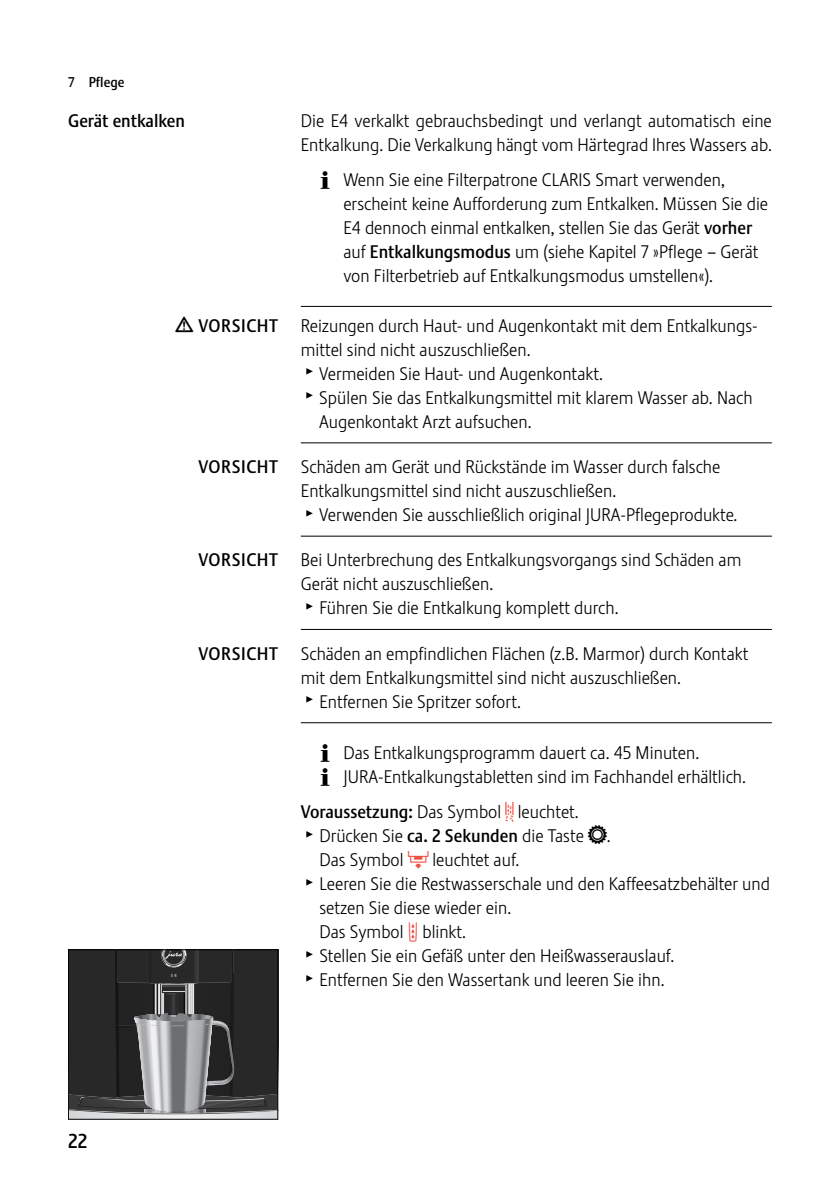
<style>
.page{position:relative;width:840px;height:1191px;background:#fff}
.page>*{position:absolute;margin:0;border:0;box-sizing:border-box;transform-origin:0 0}
.t1{font:20px "Stalemate Pro 2 J Medium";color:#000}
.t2{font:18px/24px "Stalemate Pro 2 J Light";color:#000}
.t3{font:18px "Stalemate Pro 2 J Medium";letter-spacing:.03em;color:#000}
.t4{font:18px "Stalemate Pro 2 J Medium";color:#000}
.t5{font:14px "Stalemate Pro 2 J Medium";color:#000}
.s1{font-family:"Jura Pict 2006";font-size:16px}
.s2{font-family:"Jura Pict 2006"}
.s3{font-family:"Stalemate Pro 2 J Medium"}
.s4{font-family:"Jura Pict 2006";color:#f04f42}
</style>
<div class="page">
<hr style="left:300px;top:306px;width:471px;height:1px;background:#000">
<hr style="left:300px;top:442px;width:471px;height:1px;background:#000">
<hr style="left:300px;top:535px;width:471px;height:1px;background:#000">
<hr style="left:300px;top:629px;width:471px;height:1px;background:#000">
<hr style="left:300px;top:722px;width:471px;height:1px;background:#000">
<svg style="left:70px;top:951px;width:206px;height:166px;background:#4a4a4b"></svg>
<div style="left:68px;top:949px;width:210px;height:170px;border:1px solid #000"></div>
<p class="t5" style="left:68px;top:73px;width:58px">7 Pflege</p>
<p class="t4" style="left:68px;top:110px;width:118px">Gerät entkalken</p>
<p class="t3" style="left:175px;top:315px;width:104px"><span class="s1">J</span> VORSICHT</p>
<p class="t3" style="left:198px;top:456px;width:81px">VORSICHT</p>
<p class="t3" style="left:198px;top:549px;width:81px">VORSICHT</p>
<p class="t3" style="left:198px;top:642px;width:81px">VORSICHT</p>
<p class="t2" style="left:300px;top:109px;width:472px">Die E4 verkalkt gebrauchsbedingt und verlangt automatisch eine<br>Entkalkung. Die Verkalkung hängt vom Härtegrad Ihres Wassers ab.</p>
<p class="t2" style="left:343px;top:168px;width:426px;text-indent:-23px"><span class="s2">E</span> Wenn Sie eine Filterpatrone CLARIS Smart verwenden, erscheint keine Aufforderung zum Entkalken. Müssen Sie die E4 dennoch einmal entkalken, stellen Sie das Gerät <span class="s3">vorher </span>auf <span class="s3">Entkalkungsmodus</span> um (siehe Kapitel 7 »Pflege – Gerät von Filterbetrieb auf Entkalkungsmodus umstellen«).</p>
<p class="t2" style="left:300px;top:314px;width:458px">Reizungen durch Haut- und Augenkontakt mit dem Entkalkungs-</p>
<p class="t2" style="left:300px;top:338px;width:229px">mittel sind nicht auszuschließen.</p>
<p class="t2" style="left:306px;top:362px;width:296px"><span class="s2">T</span> Vermeiden Sie Haut- und Augenkontakt.</p>
<p class="t2" style="left:306px;top:386px;width:447px"><span class="s2">T</span> Spülen Sie das Entkalkungsmittel mit klarem Wasser ab. Nach</p>
<p class="t2" style="left:319px;top:410px;width:212px">Augenkontakt Arzt aufsuchen.</p>
<p class="t2" style="left:301px;top:455px;width:421px">Schäden am Gerät und Rückstände im Wasser durch falsche</p>
<p class="t2" style="left:301px;top:479px;width:315px">Entkalkungsmittel sind nicht auszuschließen.</p>
<p class="t2" style="left:306px;top:503px;width:430px"><span class="s2">T</span> Verwenden Sie ausschließlich original JURA-Pflegeprodukte.</p>
<p class="t2" style="left:301px;top:548px;width:442px">Bei Unterbrechung des Entkalkungsvorgangs sind Schäden am</p>
<p class="t2" style="left:301px;top:572px;width:192px">Gerät nicht auszuschließen.</p>
<p class="t2" style="left:306px;top:596px;width:311px"><span class="s2">T</span> Führen Sie die Entkalkung komplett durch.</p>
<p class="t2" style="left:301px;top:641px;width:449px">Schäden an empfindlichen Flächen (z.B. Marmor) durch Kontakt</p>
<p class="t2" style="left:301px;top:665px;width:379px">mit dem Entkalkungsmittel sind nicht auszuschließen.</p>
<p class="t2" style="left:306px;top:689px;width:214px"><span class="s2">T</span> Entfernen Sie Spritzer sofort.</p>
<p class="t2" style="left:320px;top:740px;width:424px"><span class="s2">E</span> Das Entkalkungsprogramm dauert ca. 45 Minuten.<br><span class="s2">E</span> JURA-Entkalkungstabletten sind im Fachhandel erhältlich.</p>
<p class="t2" style="left:301px;top:800px;width:277px"><span class="s3">Voraussetzung:</span> Das Symbol <span class="s4">&amp;</span> leuchtet.</p>
<p class="t2" style="left:306px;top:824px;width:303px"><span class="s2">T</span> Drücken Sie <span class="s3">ca. 2 Sekunden</span> die Taste <span class="s2">f</span>.</p>
<p class="t2" style="left:319px;top:848px;width:199px">Das Symbol <span class="s4">ü</span> leuchtet auf.</p>
<p class="t2" style="left:306px;top:872px;width:464px"><span class="s2">T</span> Leeren Sie die Restwasserschale und den Kaffeesatzbehälter und</p>
<p class="t2" style="left:319px;top:896px;width:191px">setzen Sie diese wieder ein.</p>
<p class="t2" style="left:319px;top:920px;width:146px">Das Symbol <span class="s4">u</span> blinkt.</p>
<p class="t2" style="left:306px;top:944px;width:367px"><span class="s2">T</span> Stellen Sie ein Gefäß unter den Heißwasserauslauf.</p>
<p class="t2" style="left:306px;top:968px;width:357px"><span class="s2">T</span> Entfernen Sie den Wassertank und leeren Sie ihn.</p>
<p class="t1" style="left:68px;top:1129px;width:21px">22</p>
</div>
